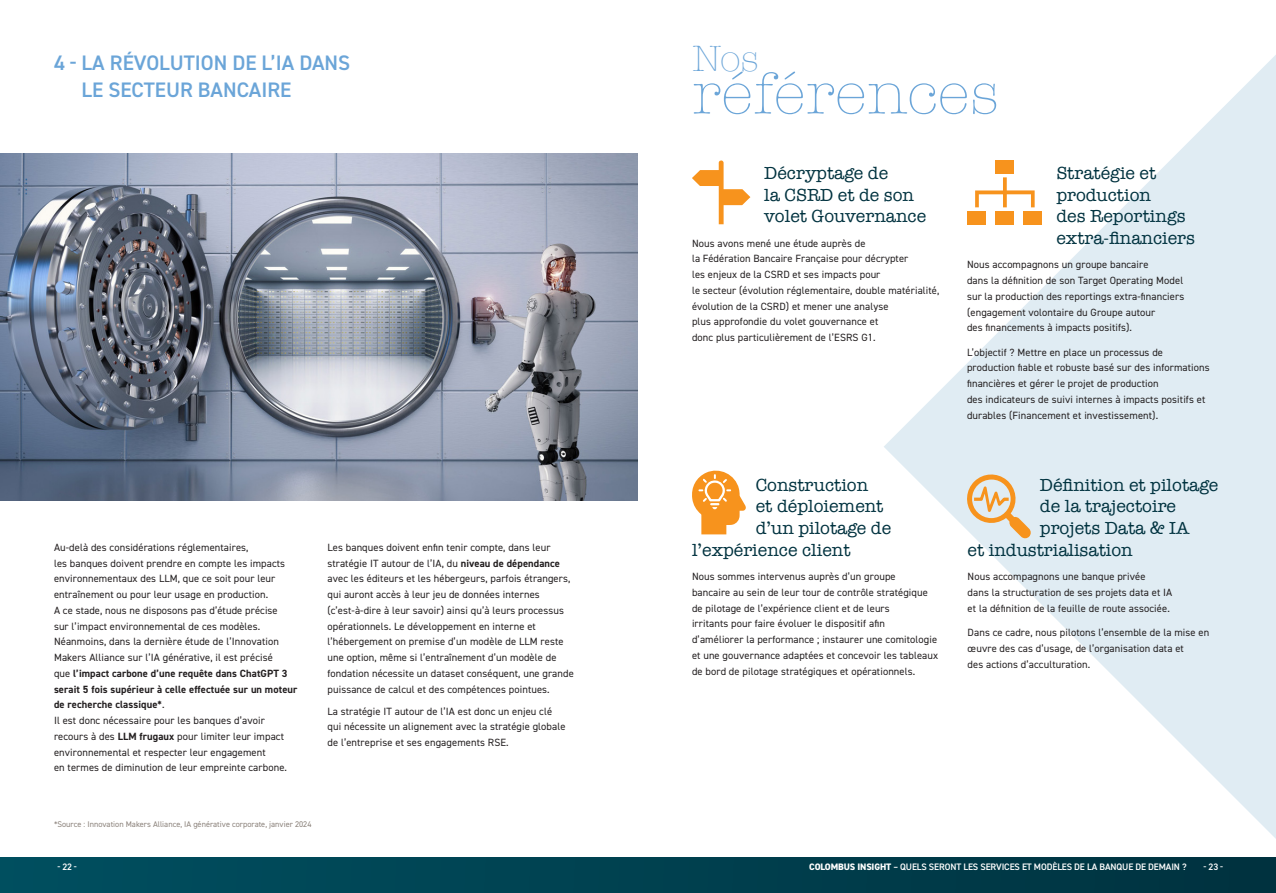
<style>
.page{position:relative;width:1276px;height:893px;background:#fff}
.page>*{position:absolute;margin:0;border:0;box-sizing:border-box;transform-origin:0 0}
.t1{font:300 60px "American Typewriter";color:#6ba5d8}
.t2{font:300 37.5px "American Typewriter";color:#6ba5d8}
.t3{font:600 21px/27px "DIN2014";color:#6ba5d8}
.t4{font:18px/21.8px "American Typewriter";color:#00323f}
.t5{font:10.5px/15.8px "DIN2014";letter-spacing:.01em;color:#231f20}
.t6{font:600 9.3px "DIN2014";letter-spacing:-.01em;color:#fff}
.t7{font:8.25px "DIN2014";color:#8c837c}
.s1{font-weight:700}
.s2{font-weight:800}
</style>
<div class="page">
<svg style="left:884px;top:55px;width:392px;height:784px"></svg>
<div style="left:0;top:857px;width:638px;height:36px;background:#004858"></div>
<svg style="left:692px;top:160px;width:58px;height:64px"></svg>
<svg style="left:975px;top:177px;width:59px;height:30px"></svg>
<div style="left:995px;top:160px;width:19px;height:14px;background:#f7931d"></div>
<div style="left:995px;top:211px;width:19px;height:13px;background:#f7931d"></div>
<div style="left:967px;top:211px;width:19px;height:13px;background:#f7931d"></div>
<div style="left:1023px;top:211px;width:19px;height:13px;background:#f7931d"></div>
<svg style="left:692px;top:470px;width:54px;height:64px"></svg>
<svg style="left:964px;top:472px;width:67px;height:67px;background:#e6d4ba"></svg>
<img style="left:0;top:153px;width:638px;height:348px">
<div style="left:638px;top:857px;width:638px;height:36px;background:#003947"></div>
<p class="t3" style="left:82px;top:49px;width:270px;text-indent:-28px">4 - LA RÉVOLUTION DE L’IA DANS<br>LE SECTEUR BANCAIRE</p>
<p class="t5" style="left:54px;top:539px;width:245px">Au-delà des considérations réglementaires,<br>les banques doivent prendre en compte les impacts environnementaux des LLM, que ce soit pour leur entraînement ou pour leur usage en production.<br>A ce stade, nous ne disposons pas d’étude précise<br>sur l’impact environnemental de ces modèles.<br>Néanmoins, dans la dernière étude de l’Innovation Makers Alliance sur l’IA générative, il est précisé<br>que <span class="s1">l’impact carbone d’une requête dans ChatGPT 3 serait 5 fois supérieur à celle effectuée sur un moteur de recherche classique*</span>.<br>Il est donc nécessaire pour les banques d’avoir recours à des <span class="s1">LLM frugaux</span> pour limiter leur impact environnemental et respecter leur engagement<br>en termes de diminution de leur empreinte carbone.</p>
<p class="t5" style="left:327px;top:539px;width:248px">Les banques doivent enfin tenir compte, dans leur stratégie IT autour de l’IA, du <span class="s1">niveau de dépendance </span>avec les éditeurs et les hébergeurs, parfois étrangers, qui auront accès à leur jeu de données internes (c’est-à-dire à leur savoir) ainsi qu’à leurs processus opérationnels. Le développement en interne et l’hébergement on premise d’un modèle de LLM reste une option, même si l’entraînement d’un modèle de fondation nécessite un dataset conséquent, une grande puissance de calcul et des compétences pointues.</p>
<p class="t5" style="left:327px;top:703px;width:239px">La stratégie IT autour de l’IA est donc un enjeu clé qui nécessite un alignement avec la stratégie globale de l’entreprise et ses engagements RSE.</p>
<p class="t2" style="left:692px;top:31px;width:68px">Nos</p>
<p class="t1" style="left:692px;top:50px;width:309px">références</p>
<p class="t4" style="left:764px;top:161px;width:163px">Décryptage de<br>la CSRD et de son volet Gouvernance</p>
<p class="t5" style="left:692px;top:235px;width:249px">Nous avons mené une étude auprès de<br>la Fédération Bancaire Française pour décrypter<br>les enjeux de la CSRD et ses impacts pour<br>le secteur (évolution réglementaire, double matérialité, évolution de la CSRD) et mener une analyse<br>plus approfondie du volet gouvernance et<br>donc plus particulièrement de l’ESRS G1.</p>
<p class="t4" style="left:756px;top:473px;width:137px">Construction<br>et déploiement d’un pilotage de</p>
<p class="t4" style="left:692px;top:538px;width:160px">l’expérience client</p>
<p class="t5" style="left:692px;top:569px;width:248px">Nous sommes intervenus auprès d’un groupe<br>bancaire au sein de leur tour de contrôle stratégique de pilotage de l’expérience client et de leurs<br>irritants pour faire évoluer le dispositif afin d’améliorer la performance ; instaurer une comitologie et une gouvernance adaptées et concevoir les tableaux de bord de pilotage stratégiques et opérationnels.</p>
<p class="t4" style="left:1056px;top:161px;width:140px">Stratégie et production<br>des Reportings extra-financiers</p>
<p class="t5" style="left:967px;top:257px;width:219px">Nous accompagnons un groupe bancaire<br>dans la définition de son Target Operating Model sur la production des reportings extra-financiers (engagement volontaire du Groupe autour<br>des financements à impacts positifs).</p>
<p class="t5" style="left:967px;top:344px;width:244px">L’objectif ? Mettre en place un processus de production fiable et robuste basé sur des informations financières et gérer le projet de production<br>des indicateurs de suivi internes à impacts positifs et durables (Financement et investissement).</p>
<p class="t4" style="left:1040px;top:473px;width:180px">Définition et pilotage de la trajectoire projets Data &amp; IA</p>
<p class="t4" style="left:967px;top:538px;width:167px">et industrialisation</p>
<p class="t5" style="left:967px;top:569px;width:206px">Nous accompagnons une banque privée<br>dans la structuration de ses projets data et IA et la définition de la feuille de route associée.</p>
<p class="t5" style="left:967px;top:624px;width:243px">Dans ce cadre, nous pilotons l’ensemble de la mise en œuvre des cas d’usage, de l’organisation data et<br>des actions d’acculturation.</p>
<p class="t7" style="left:54px;top:819px;width:259px">*Source : Innovation Makers Alliance, IA générative corporate, janvier 2024</p>
<p class="t6" style="left:57px;top:861px;width:21px">- 22 -</p>
<p class="t6" style="left:809px;top:861px;width:379px"><span class="s2">COLOMBUS INSIGHT</span> – QUELS SERONT LES SERVICES ET MODÈLES DE LA BANQUE DE DEMAIN ?</p>
<p class="t6" style="left:1203px;top:861px;width:21px">- 23 -</p>
</div>
